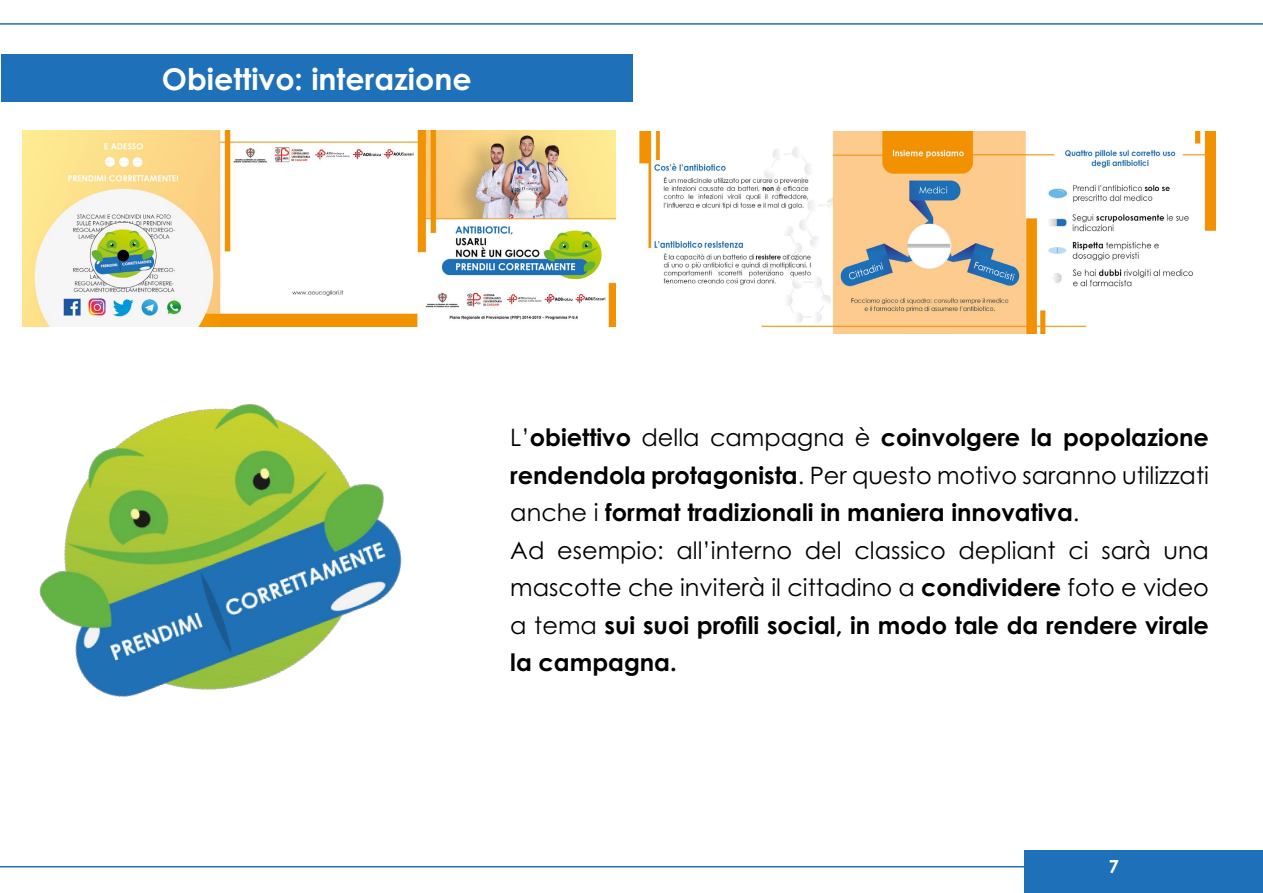
<style>
.page{position:relative;width:1263px;height:893px;background:#fff}
.page>*{position:absolute;margin:0;border:0;box-sizing:border-box;transform-origin:0 0}
.t1{font:700 30px "Century Gothic Pro";color:#fff}
.t2{font:700 24px/37.5px "Century Gothic Pro";color:#000}
.t3{font:700 18px "Century Gothic Pro";color:#fff}
.s1{font-weight:400}
</style>
<div class="page">
<hr style="left:0;top:23px;width:1263px;height:2px;background:#1e70b8">
<div style="left:1025px;top:850px;width:238px;height:43px;background:#1e70b8"></div>
<hr style="left:0;top:866px;width:1055px;height:1px;background:#1e70b8">
<div style="left:1px;top:54px;width:631px;height:47px;background:#1e70b8"></div>
<img style="left:640px;top:132px;width:575px;height:202px">
<img style="left:22px;top:131px;width:594px;height:195px">
<img style="left:22px;top:315px;width:423px;height:382px">
<p class="t1" style="left:162px;top:60px;width:311px">Obiettivo: interazione</p>
<p class="t2" style="left:510px;top:418px;width:700px"><span class="s1">L’</span>obiettivo <span class="s1">della campagna è</span> coinvolgere la popolazione rendendola protagonista<span class="s1">. Per questo motivo saranno utilizzati anche i</span> format tradizionali in maniera innovativa<span class="s1">.<br>Ad esempio: all’interno del classico depliant ci sarà una mascotte che inviterà il cittadino a</span> condividere <span class="s1">foto e video a tema</span> sui suoi profili social, in modo tale da rendere virale la campagna.</p>
<p class="t3" style="left:1109px;top:855px;width:12px">7</p>
</div>
